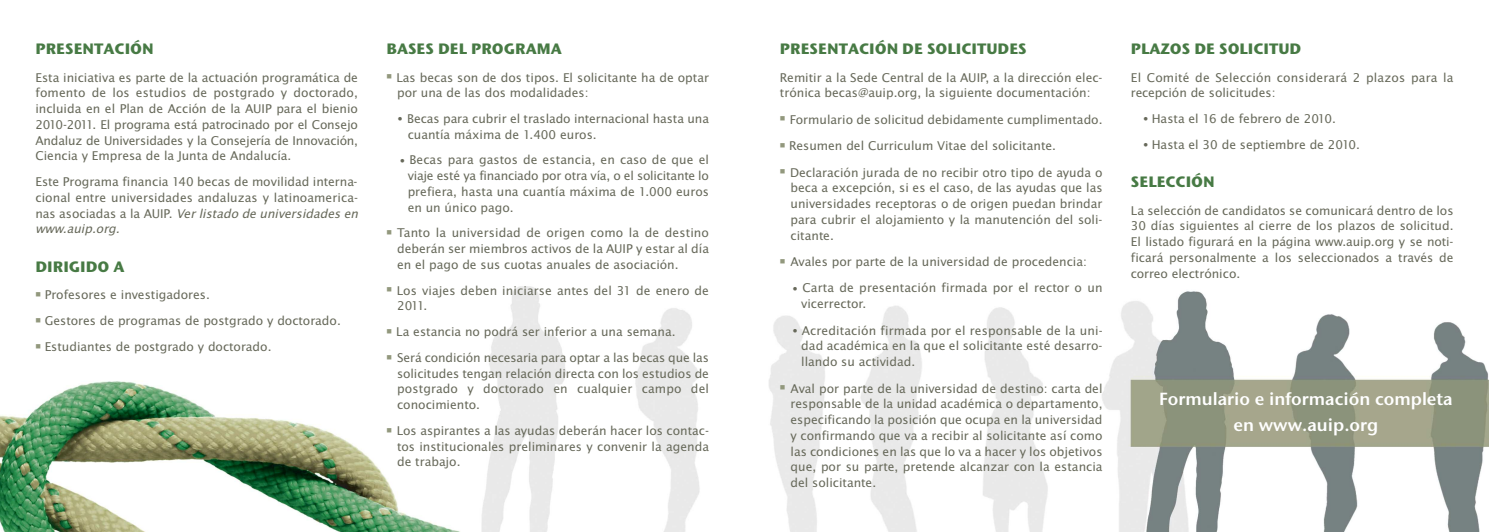
<style>
.page{position:relative;width:1489px;height:532px;background:#fff}
.page>*{position:absolute;margin:0;border:0;box-sizing:border-box;transform-origin:0 0}
.t1{font:17.5px/25.6px "Stone Sans Sem ITCTT Semi";color:#fff;text-align:center}
.t2{font:15px "Stone Sans ITCTT Bold";color:#477a44}
.t3{font:13.12px/15.8px "Lucida Sans AK";color:#67695a}
.s1{font-style:italic}
</style>
<div class="page">
<img style="left:0;top:286px;width:1488px;height:245px">
<svg style="left:36px;top:292px;width:4px;height:4px"></svg>
<svg style="left:36px;top:318px;width:4px;height:4px"></svg>
<svg style="left:36px;top:343px;width:4px;height:5px"></svg>
<svg style="left:387px;top:287px;width:4px;height:5px"></svg>
<svg style="left:387px;top:329px;width:4px;height:4px"></svg>
<svg style="left:387px;top:354px;width:4px;height:5px"></svg>
<svg style="left:387px;top:427px;width:4px;height:5px"></svg>
<svg style="left:793px;top:286px;width:3px;height:4px"></svg>
<svg style="left:793px;top:328px;width:4px;height:4px"></svg>
<svg style="left:780px;top:385px;width:5px;height:4px"></svg>
<p class="t2" style="left:35px;top:39px;width:120px">PRESENTACIÓN</p>
<p class="t3" style="left:35px;top:70px;width:324px;text-align:justify">Esta iniciativa es parte de la actuación programática de fomento de los estudios de postgrado y doctorado, incluida en el Plan de Acción de la AUIP para el bienio 2010-2011. El programa está patrocinado por el Consejo Andaluz de Universidades y la Consejería de Innovación, Ciencia y Empresa de la Junta de Andalucía.</p>
<p class="t3" style="left:35px;top:175px;width:326px">Este Programa financia 140 becas de movilidad interna&shy;cional entre universidades andaluzas y latinoamerica&shy;nas asociadas a la AUIP. <span class="s1">Ver listado de universidades en www.auip.org.</span></p>
<p class="t2" style="left:35px;top:257px;width:91px">DIRIGIDO A</p>
<p class="t3" style="left:45px;top:283px;width:298px;line-height:25.6px">Profesores e investigadores.<br>Gestores de programas de postgrado y doctorado.<br>Estudiantes de postgrado y doctorado.</p>
<p class="t2" style="left:386px;top:39px;width:177px">BASES DEL PROGRAMA</p>
<p class="t3" style="left:396px;top:70px;width:314px">Las becas son de dos tipos. El solicitante ha de optar por una de las dos modalidades:</p>
<p class="t3" style="left:407px;top:112px;width:303px">Becas para cubrir el traslado internacional hasta una cuantía máxima de 1.400 euros.</p>
<p class="t3" style="left:407px;top:153px;width:303px;text-align:justify">Becas para gastos de estancia, en caso de que el viaje esté ya financiado por otra vía, o el solicitante lo prefiera, hasta una cuantía máxima de 1.000 euros en un único pago.</p>
<p class="t3" style="left:397px;top:226px;width:313px;text-align:justify">Tanto la universidad de origen como la de destino deberán ser miembros activos de la AUIP y estar al día en el pago de sus cuotas anuales de asociación.</p>
<p class="t3" style="left:396px;top:283px;width:314px">Los viajes deben iniciarse antes del 31 de enero de<br>2011.</p>
<p class="t3" style="left:396px;top:320px;width:314px;line-height:25.6px">La estancia no podrá ser inferior a una semana.<br>Será condición necesaria para optar a las becas que las</p>
<p class="t3" style="left:397px;top:366px;width:313px;text-align:justify">solicitudes tengan relación directa con los estudios de postgrado y doctorado en cualquier campo del conocimiento.</p>
<p class="t3" style="left:396px;top:423px;width:314px;text-align:justify">Los aspirantes a las ayudas deberán hacer los contac&shy;tos institucionales preliminares y convenir la agenda de trabajo.</p>
<p class="t2" style="left:780px;top:39px;width:248px">PRESENTACIÓN DE SOLICITUDES</p>
<p class="t3" style="left:780px;top:70px;width:324px">Remitir a la Sede Central de la AUIP, a la dirección elec&shy;trónica becas@auip.org, la siguiente documentación:</p>
<p class="t3" style="left:789px;top:107px;width:315px;line-height:26.4px">Formulario de solicitud debidamente cumplimentado.<br>Resumen del Curriculum Vitae del solicitante.<br>Declaración jurada de no recibir otro tipo de ayuda o</p>
<p class="t3" style="left:790px;top:181px;width:313px;text-align:justify">beca a excepción, si es el caso, de las ayudas que las universidades receptoras o de origen puedan brindar para cubrir el alojamiento y la manutención del soli&shy;citante.</p>
<p class="t3" style="left:802px;top:249px;width:301px;line-height:26.4px;text-indent:-12px">Avales por parte de la universidad de procedencia:<br>Carta de presentación firmada por el rector o un</p>
<p class="t3" style="left:801px;top:291px;width:303px;line-height:26.4px">vicerrector.<br>Acreditación firmada por el responsable de la uni-</p>
<p class="t3" style="left:801px;top:339px;width:303px">dad académica en la que el solicitante esté desarro&shy;llando su actividad.</p>
<p class="t3" style="left:790px;top:381px;width:313px;text-align:justify">Aval por parte de la universidad de destino: carta del responsable de la unidad académica o departamento, especificando la posición que ocupa en la universidad y confirmando que va a recibir al solicitante así como las condiciones en las que lo va a hacer y los objetivos que, por su parte, pretende alcanzar con la estancia del solicitante.</p>
<p class="t2" style="left:1130px;top:39px;width:172px">PLAZOS DE SOLICITUD</p>
<p class="t3" style="left:1130px;top:70px;width:324px">El Comité de Selección considerará 2 plazos para la recepción de solicitudes:</p>
<p class="t3" style="left:1151px;top:107px;width:210px;line-height:25.6px">Hasta el 16 de febrero de 2010.<br>Hasta el 30 de septiembre de 2010.</p>
<p class="t2" style="left:1130px;top:172px;width:85px">SELECCIÓN</p>
<p class="t3" style="left:1130px;top:203px;width:324px;text-align:justify">La selección de candidatos se comunicará dentro de los 30 días siguientes al cierre de los plazos de solicitud.<br>El listado figurará en la página www.auip.org y se noti&shy;ficará personalmente a los seleccionados a través de correo electrónico.</p>
<h1 class="t1" style="left:1158px;top:386px;width:295px">Formulario e información completa en www.auip.org</h1>
</div>
